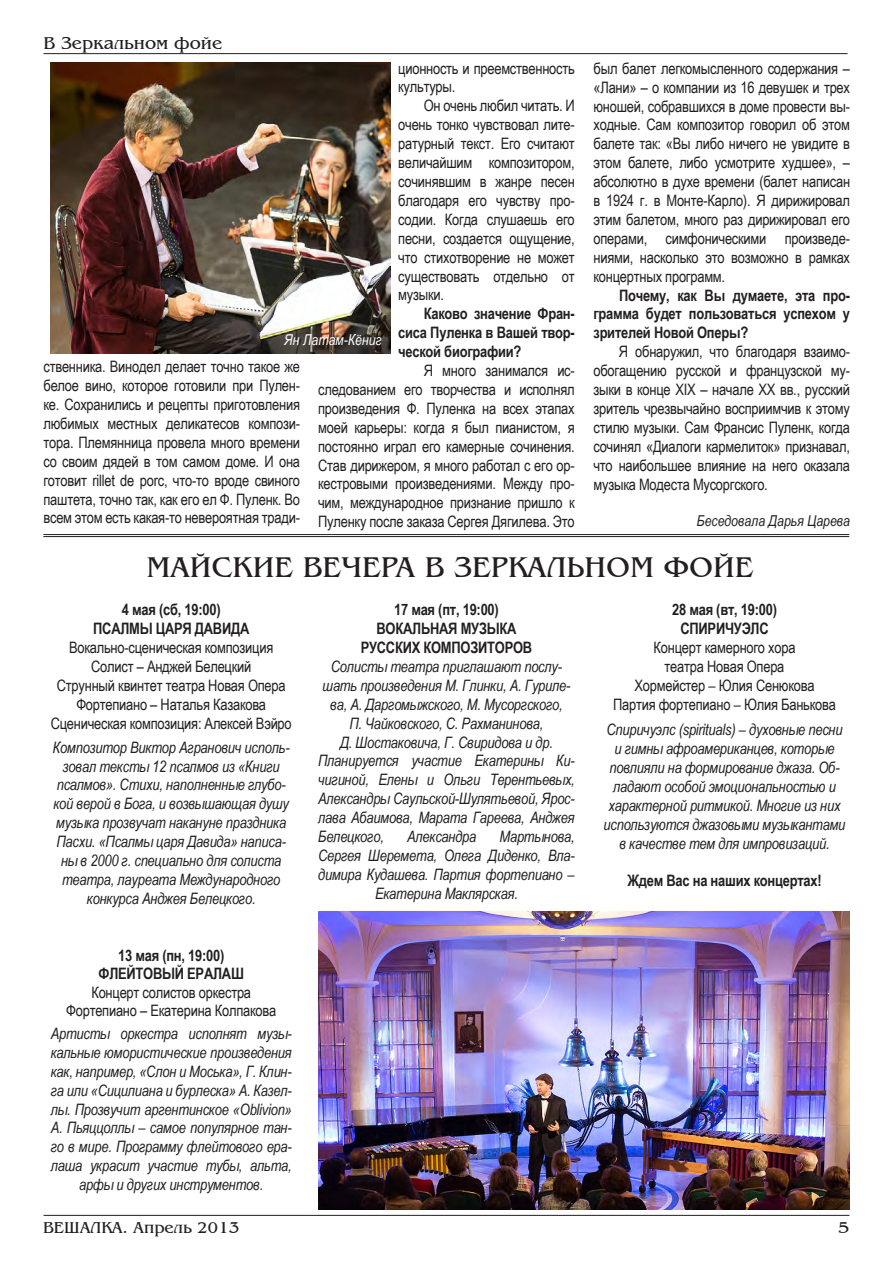
<style>
.page{position:relative;width:893px;height:1263px;background:#fff}
.page>*{position:absolute;margin:0;border:0;box-sizing:border-box;transform-origin:0 0}
.Заголовок_статьи{font:30px "AG Bengaly";color:#231f20}
.t1{font:18px "AG Bengaly";color:#231f20}
.t2{font:16.5px "AG Bengaly";color:#231f20}
.t3{font:16.5px "AG Bengaly";color:#231f20;scale:1.08 1}
.Текст_статьи{font:15.75px/18.9px "Arial Narrow";letter-spacing:-.015em;color:#231f20;text-align:justify}
.Текст_статьи-2{font:italic 15.75px/18.9px "Arial Narrow";letter-spacing:-.015em;color:#231f20;text-align:center}
.Текст_статьи-3{font:700 15.75px/18.9px "Arial Narrow";letter-spacing:-.015em;color:#231f20;text-align:justify}
.Подпись_авторов_под{font:italic 15px "Arial Narrow";color:#231f20}
.t4{font:italic 15px "Arial Narrow";color:#fff}
.s1{font-style:italic}
</style>
<div class="page">
<hr style="left:44px;top:1215px;width:805px;height:1px;background:#231f20">
<hr style="left:44px;top:53px;width:804px;height:1px;background:#231f20">
<img style="left:51px;top:62px;width:340px;height:291px">
<img style="left:319px;top:911px;width:530px;height:298px">
<hr style="left:43px;top:534px;width:806px;height:1px;background:#231f20">
<hr style="left:43px;top:536px;width:806px;height:1px;background:#231f20">
<p class="t1" style="left:44px;top:33px;width:180px">В Зеркальном фойе</p>
<p class="Текст_статьи" style="left:398px;top:58px;width:178px">ционность и преемственность культуры.</p>
<p class="Текст_статьи" style="left:398px;top:96px;width:178px;text-indent:25px">Он очень любил читать. И очень тонко чувствовал лите&shy;ратурный текст. Его считают величайшим композитором, сочинявшим в жанре песен благодаря его чувству про&shy;содии. Когда слушаешь его песни, создается ощущение, что стихотворение не может существовать отдельно от музыки.</p>
<p class="Текст_статьи-3" style="left:398px;top:303px;width:178px;text-indent:25px">Каково значение Фран&shy;сиса Пуленка в Вашей твор&shy;ческой биографии?</p>
<p class="Текст_статьи" style="left:318px;top:360px;width:258px;text-indent:106px">Я много занимался ис&shy;следованием его творчества и исполнял произведения Ф. Пуленка на всех этапах моей карьеры: когда я был пианистом, я постоянно играл его камерные сочинения.<br>Став дирижером, я много работал с его ор&shy;кестровыми произведениями. Между про&shy;чим, международное признание пришло к Пуленку после заказа Сергея Дягилева. Это</p>
<p class="t4" style="left:285px;top:329px;width:99px">Ян Латам-Кёниг</p>
<p class="Текст_статьи" style="left:44px;top:357px;width:258px">ственника. Винодел делает точно такое же белое вино, которое готовили при Пулен&shy;ке. Сохранились и рецепты приготовления любимых местных деликатесов компози&shy;тора. Племянница провела много времени со своим дядей в том самом доме. И она готовит rillet de porc, что-то вроде свиного паштета, точно так, как его ел Ф. Пуленк. Во всем этом есть какая-то невероятная тради-</p>
<p class="Текст_статьи" style="left:593px;top:58px;width:258px">был балет легкомысленного содержания – «Лани» – о компании из 16 девушек и трех юношей, собравшихся в доме провести вы&shy;ходные. Сам композитор говорил об этом балете так: «Вы либо ничего не увидите в этом балете, либо усмотрите худшее», – абсолютно в духе времени (балет написан в 1924 г. в Монте-Карло). Я дирижировал этим балетом, много раз дирижировал его операми, симфоническими произведе&shy;ниями, насколько это возможно в рамках концертных программ.</p>
<p class="Текст_статьи-3" style="left:593px;top:285px;width:258px;text-indent:26px">Почему, как Вы думаете, эта про&shy;грамма будет пользоваться успехом у зрителей Новой Оперы?</p>
<p class="Текст_статьи" style="left:593px;top:342px;width:258px;text-indent:25px">Я обнаружил, что благодаря взаимо&shy;обогащению русской и французской му&shy;зыки в конце XIX – начале ХХ вв., русский зритель чрезвычайно восприимчив к этому стилю музыки. Сам Франсис Пуленк, когда сочинял «Диалоги кармелиток» признавал, что наибольшее влияние на него оказала музыка Модеста Мусоргского.</p>
<p class="Подпись_авторов_под" style="left:697px;top:510px;width:155px">Беседовала Дарья Царева</p>
<p class="Заголовок_статьи" style="left:146px;top:551px;width:608px">МАЙСКИЕ ВЕЧЕРА В ЗЕРКАЛЬНОМ ФОЙЕ</p>
<p class="Текст_статьи-3" style="left:394px;top:599px;width:106px">17 мая (пт, 19:00)</p>
<p class="Текст_статьи-3" style="left:376px;top:618px;width:141px">ВОКАЛЬНАЯ МУЗЫКА</p>
<p class="Текст_статьи-3" style="left:361px;top:637px;width:173px">РУССКИХ КОМПОЗИТОРОВ</p>
<p class="Текст_статьи-2" style="left:322px;top:657px;width:249px">Солисты театра приглашают послу&shy;шать произведения М. Глинки, А. Гуриле&shy;ва, А. Даргомыжского, М. Мусоргского, П. Чайковского, С. Рахманинова,<br>Д. Шостаковича, Г. Свиридова и др.</p>
<p class="Текст_статьи-2" style="left:318px;top:751px;width:258px;text-align:justify">Планируется участие Екатерины Ки&shy;чигиной, Елены и Ольги Терентьевых, Александры Саульской-Шулятьевой, Ярос&shy;лава Абаимова, Марата Гареева, Анджея Белецкого,</p>
<p class="Текст_статьи-3" style="left:122px;top:599px;width:100px">4 мая (сб, 19:00)</p>
<p class="Текст_статьи-3" style="left:93px;top:618px;width:158px">ПСАЛМЫ ЦАРЯ ДАВИДА</p>
<p class="Текст_статьи" style="left:69px;top:637px;width:206px">Вокально-сценическая композиция</p>
<p class="Текст_статьи" style="left:91px;top:656px;width:162px">Солист – Анджей Белецкий</p>
<p class="Текст_статьи" style="left:57px;top:675px;width:230px">Струнный квинтет театра Новая Опера</p>
<p class="Текст_статьи" style="left:51px;top:694px;width:243px;text-align:center">Фортепиано – Наталья Казакова<br>Сценическая композиция: Алексей Вэйро</p>
<p class="Текст_статьи-2" style="left:53px;top:737px;width:238px">Композитор Виктор Агранович исполь&shy;зовал тексты 12 псалмов из «Книги псалмов». Стихи, наполненные глубо&shy;кой верой в Бога, и возвышающая душу музыка прозвучат накануне праздника Пасхи. «Псалмы царя Давида» написа&shy;ны в 2000 г. специально для солиста театра, лауреата Международного конкурса Анджея Белецкого.</p>
<p class="Текст_статьи-3" style="left:672px;top:599px;width:106px">28 мая (вт, 19:00)</p>
<p class="Текст_статьи-3" style="left:680px;top:618px;width:90px">СПИРИЧУЭЛС</p>
<p class="Текст_статьи" style="left:654px;top:637px;width:144px">Концерт камерного хора</p>
<p class="Текст_статьи" style="left:665px;top:656px;width:121px">театра Новая Опера</p>
<p class="Текст_статьи" style="left:635px;top:675px;width:181px">Хормейстер <span class="s1">–</span> Юлия Сенюкова</p>
<p class="Текст_статьи" style="left:613px;top:694px;width:224px">Партия фортепиано <span class="s1">–</span> Юлия Банькова</p>
<p class="Текст_статьи-2" style="left:604px;top:720px;width:243px">Спиричуэлс (spirituals) – духовные песни и гимны афроамериканцев, которые повлияли на формирование джаза. Об&shy;ладают особой эмоциональностью и характерной ритмикой. Многие из них используются джазовыми музыкантами в качестве тем для импровизаций.</p>
<p class="Текст_статьи-3" style="left:627px;top:871px;width:196px">Ждем Вас на наших концертах!</p>
<p class="Текст_статьи-2" style="left:407px;top:827px;width:71px">Александра</p>
<p class="Текст_статьи-2" style="left:500px;top:827px;width:77px">Мартынова,</p>
<p class="Текст_статьи-2" style="left:318px;top:846px;width:258px">Сергея Шеремета, Олега Диденко, Вла-</p>
<p class="Текст_статьи-2" style="left:318px;top:864px;width:258px">димира Кудашева. Партия фортепиано –</p>
<p class="Текст_статьи-2" style="left:375px;top:883px;width:144px">Екатерина Маклярская.</p>
<p class="Текст_статьи-3" style="left:118px;top:945px;width:108px">13 мая (пн, 19:00)</p>
<p class="Текст_статьи-3" style="left:99px;top:964px;width:147px">ФЛЕЙТОВЫЙ ЕРАЛАШ</p>
<p class="Текст_статьи" style="left:91px;top:983px;width:161px">Концерт солистов оркестра</p>
<p class="Текст_статьи" style="left:66px;top:1001px;width:212px">Фортепиано – Екатерина Колпакова</p>
<p class="Текст_статьи-2" style="left:51px;top:1023px;width:243px">Артисты оркестра исполнят музы&shy;кальные юмористические произведения как, например, «Слон и Моська», Г. Клин&shy;га или «Сицилиана и бурлеска» А. Казел&shy;лы. Прозвучит аргентинское «Oblivion» А. Пьяццоллы – самое популярное тан&shy;го в мире. Программу флейтового ера&shy;лаша украсит участие тубы, альта, арфы и других инструментов.</p>
<p class="t2" style="left:43px;top:1218px;width:198px">ВЕШАЛКА. Апрель 2013</p>
<p class="t3" style="left:838px;top:1218px;width:12px">5</p>
</div>
